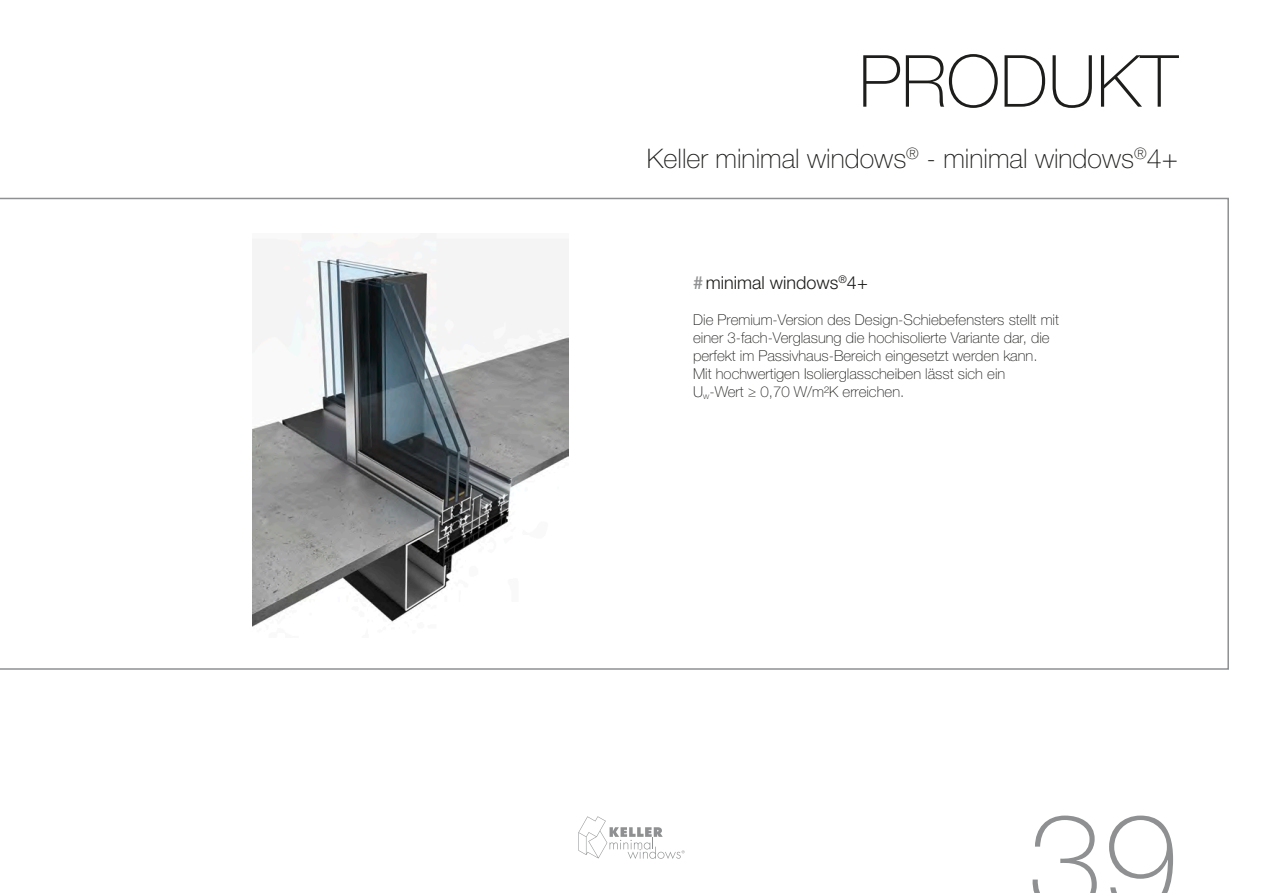
<style>
.page{position:relative;width:1263px;height:893px;background:#fff}
.page>*{position:absolute;margin:0;border:0;box-sizing:border-box;transform-origin:0 0}
.t1{font:100 135px "Helvetica Neue LT Std";color:#8e9091}
.t2{font:100 72px "Helvetica Neue LT Std";color:#1d1d1b}
.t3{font:100 27px "Helvetica Neue LT Std";color:#1d1d1b}
.t4{font:300 18px "Helvetica Neue LT Std";color:#1d1d1b}
.t5{font:100 15px/18px "Helvetica Neue LT Std";color:#1d1d1b}
.s1{font-weight:500;color:#8e9091}
</style>
<div class="page">
<svg style="left:578px;top:816px;width:107px;height:43px"></svg>
<img style="left:252px;top:234px;width:317px;height:393px">
<h2 class="t2" style="left:859px;top:40px;width:321px">PRODUKT</h2>
<h3 class="t3" style="left:647px;top:143px;width:532px">Keller minimal windows<sup>®</sup> - minimal windows<sup>®</sup>4+</h3>
<p class="t4" style="left:693px;top:272px;width:176px"><span class="s1">#</span> minimal windows<sup>®</sup>4+</p>
<p class="t5" style="left:693px;top:311px;width:367px">Die Premium-Version des Design-Schiebefensters stellt mit einer 3-fach-Verglasung die hochisolierte Variante dar, die perfekt im Passivhaus-Bereich eingesetzt werden kann.<br>Mit hochwertigen Isolierglasscheiben lässt sich ein U<sub>w</sub>-Wert ≥ 0,70 W/m²K erreichen.</p>
<h1 class="t1" style="left:1028px;top:785px;width:152px">39</h1>
</div>
